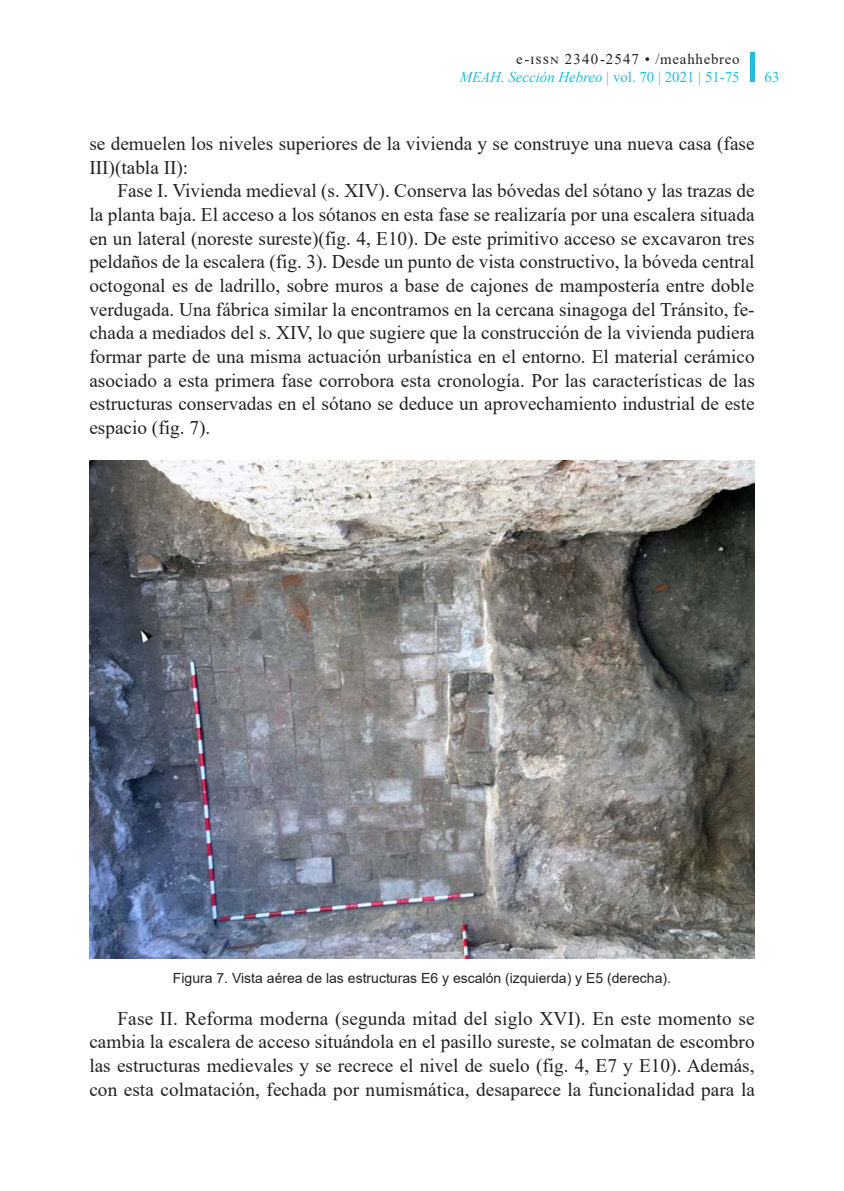
<style>
.page{position:relative;width:844px;height:1191px;background:#fff}
.page>*{position:absolute;margin:0;border:0;box-sizing:border-box;transform-origin:0 0}
.CAJA_GENERAL{font:19.25px/23.6px "Times New Roman";color:#231f20;text-align:justify}
.t1{font:14.88px/17.8px "Times New Roman";letter-spacing:.05em;color:#231f20;text-align:right}
.t2{font:14.88px "Times New Roman";color:#22bddd}
.PIE_FOTO{font:14px "Arial";color:#231f20}
.s1{font-style:italic;color:#22bddd}
.s2{color:#22bddd}
</style>
<div class="page">
<div style="left:749px;top:52px;width:5px;height:30px;background:#22bddd"></div>
<img style="left:89px;top:460px;width:665px;height:499px">
<p class="t1" style="left:459px;top:50px;width:281px">e-issn 2340-2547 • /meahhebreo<br><span class="s1">MEAH. Sección Hebreo</span> <span class="s2">| vol. 70 | 2021 | 51-75</span></p>
<p class="t2" style="left:764px;top:66px;width:16px">63</p>
<p class="CAJA_GENERAL" style="left:89px;top:131px;width:666px">se demuelen los niveles superiores de la vivienda y se construye una nueva casa (fase<br>III)(tabla II):</p>
<p class="CAJA_GENERAL" style="left:89px;top:179px;width:666px;text-indent:28px">Fase I. Vivienda medieval (s. XIV). Conserva las bóvedas del sótano y las trazas de la planta baja. El acceso a los sótanos en esta fase se realizaría por una escalera situada en un lateral (noreste sureste)(fig. 4, E10). De este primitivo acceso se excavaron tres peldaños de la escalera (fig. 3). Desde un punto de vista constructivo, la bóveda central octogonal es de ladrillo, sobre muros a base de cajones de mampostería entre doble verdugada. Una fábrica similar la encontramos en la cercana sinagoga del Tránsito, fe&shy;chada a mediados del s. XIV, lo que sugiere que la construcción de la vivienda pudiera formar parte de una misma actuación urbanística en el entorno. El material cerámico asociado a esta primera fase corrobora esta cronología. Por las características de las estructuras conservadas en el sótano se deduce un aprovechamiento industrial de este espacio (fig. 7).</p>
<p class="PIE_FOTO" style="left:173px;top:968px;width:499px">Figura 7. Vista aérea de las estructuras E6 y escalón (izquierda) y E5 (derecha).</p>
<p class="CAJA_GENERAL" style="left:89px;top:1005px;width:667px;text-indent:28px">Fase II. Reforma moderna (segunda mitad del siglo XVI). En este momento se cambia la escalera de acceso situándola en el pasillo sureste, se colmatan de escombro las estructuras medievales y se recrece el nivel de suelo (fig. 4, E7 y E10). Además, con esta colmatación, fechada por numismática, desaparece la funcionalidad para la</p>
</div>
